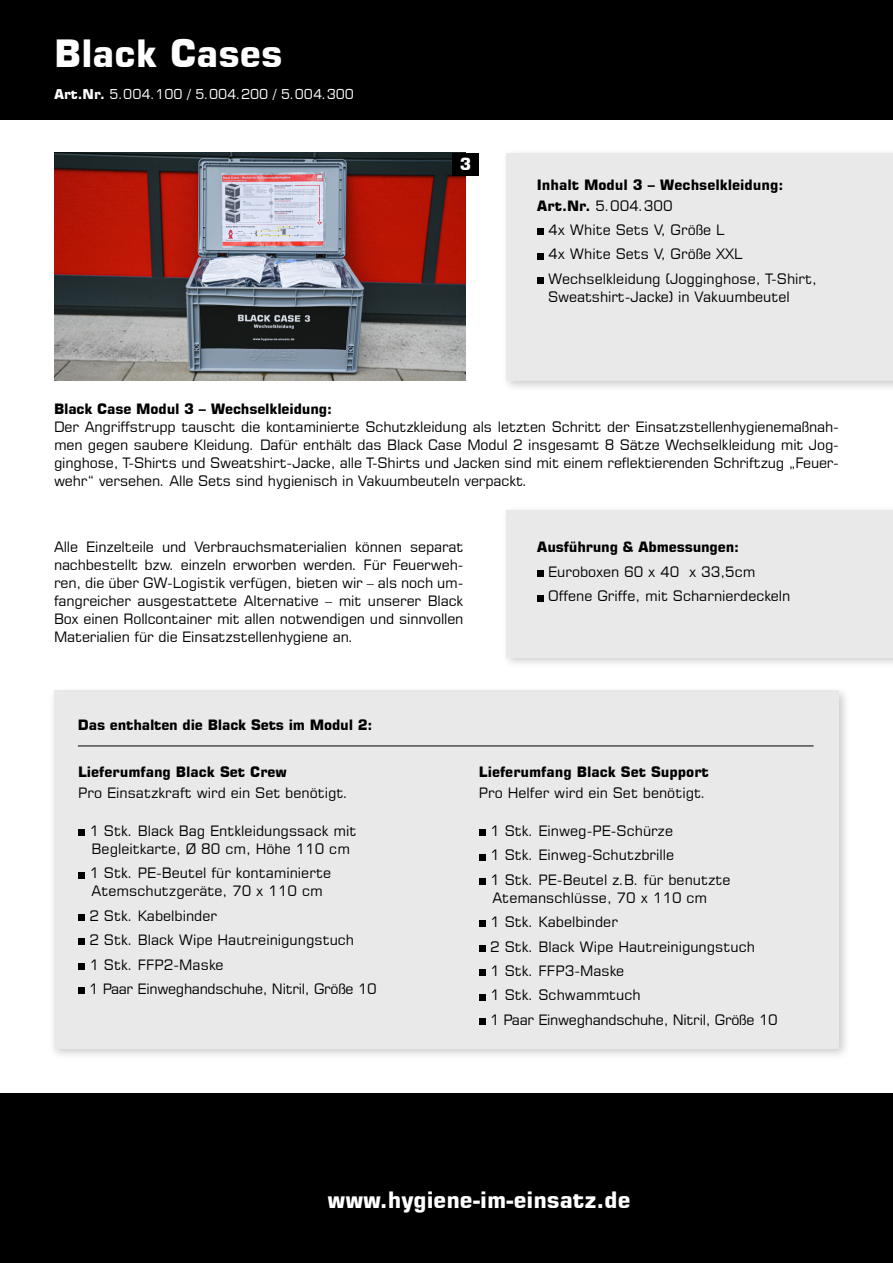
<style>
.page{position:relative;width:893px;height:1263px;background:#fff}
.page>*{position:absolute;margin:0;border:0;box-sizing:border-box;transform-origin:0 0}
.t1{font:700 37.5px "Square 721 BT";color:#fff}
.t2{font:700 22.5px "Square 721 BT";color:#fff}
.t3{font:700 16.5px "Square 721 BT";color:#fff}
.t4{font:14.25px/24.5px "Square 721 BT";color:#000}
.t5{font:700 14.25px/21px "Square 721 BT";letter-spacing:-.01em;color:#000}
.t6{font:13.5px "Square 721 BT";color:#fff}
.s1{font-weight:700}
.s2{font-weight:400}
</style>
<div class="page">
<div style="left:48px;top:685px;width:802px;height:375px;background:#000;opacity:.2"></div>
<div style="left:54px;top:691px;width:785px;height:358px;background:#e9e9e9"></div>
<div style="left:0;top:1094px;width:893px;height:169px;background:#000"></div>
<div style="left:0;top:0;width:893px;height:119px;background:#000"></div>
<img style="left:54px;top:153px;width:412px;height:228px">
<div style="left:501px;top:147px;width:392px;height:245px;background:#000;opacity:.2"></div>
<div style="left:506px;top:153px;width:387px;height:228px;background:#e9e9e9"></div>
<svg style="left:537px;top:229px;width:6px;height:6px"></svg>
<svg style="left:537px;top:253px;width:6px;height:6px"></svg>
<div style="left:537px;top:277px;width:6px;height:7px;background:#000"></div>
<div style="left:452px;top:153px;width:27px;height:22px;background:#000"></div>
<div style="left:501px;top:505px;width:392px;height:164px;background:#000;opacity:.2"></div>
<div style="left:506px;top:510px;width:387px;height:147px;background:#e9e9e9"></div>
<div style="left:537px;top:570px;width:6px;height:7px;background:#000"></div>
<svg style="left:537px;top:595px;width:6px;height:6px"></svg>
<hr style="left:78px;top:745px;width:736px;height:1px;background:#000">
<div style="left:78px;top:830px;width:7px;height:6px;background:#000"></div>
<div style="left:78px;top:872px;width:7px;height:6px;background:#000"></div>
<div style="left:78px;top:914px;width:7px;height:7px;background:#000"></div>
<div style="left:78px;top:939px;width:7px;height:6px;background:#000"></div>
<div style="left:78px;top:963px;width:7px;height:6px;background:#000"></div>
<div style="left:78px;top:987px;width:7px;height:7px;background:#000"></div>
<svg style="left:479px;top:830px;width:6px;height:6px"></svg>
<svg style="left:479px;top:854px;width:6px;height:6px"></svg>
<div style="left:479px;top:878px;width:6px;height:7px;background:#000"></div>
<svg style="left:479px;top:921px;width:6px;height:6px"></svg>
<svg style="left:479px;top:945px;width:6px;height:6px"></svg>
<div style="left:479px;top:969px;width:6px;height:7px;background:#000"></div>
<svg style="left:479px;top:994px;width:6px;height:6px"></svg>
<div style="left:479px;top:1018px;width:6px;height:7px;background:#000"></div>
<h1 class="t1" style="left:54px;top:31px;width:230px">Black Cases</h1>
<p class="t6" style="left:54px;top:86px;width:302px"><span class="s1">Art.Nr.</span> 5.004.100 / 5.004.200 / 5.004.300</p>
<p class="t3" style="left:460px;top:154px;width:13px">3</p>
<p class="t5" style="left:537px;top:174px;width:248px">Inhalt Modul 3 – Wechselkleidung:<br>Art.Nr. <span class="s2">5.004.300</span></p>
<p class="t4" style="left:548px;top:217px;width:270px">4x White Sets V, Größe L<br>4x White Sets V, Größe XXL<br>Wechselkleidung (Jogginghose, T-Shirt,</p>
<p class="t4" style="left:548px;top:284px;width:243px">Sweatshirt-Jacke) in Vakuumbeutel</p>
<p class="t5" style="left:54px;top:398px;width:279px">Black Case Modul 3 – Wechselkleidung:</p>
<p class="t4" style="left:54px;top:418px;width:786px;line-height:18px;text-align:justify">Der Angriffstrupp tauscht die kontaminierte Schutzkleidung als letzten Schritt der Einsatzstellenhygienemaßnah&shy;men gegen saubere Kleidung. Dafür enthält das Black Case Modul 2 insgesamt 8 Sätze Wechselkleidung mit Jog&shy;ginghose, T-Shirts und Sweatshirt-Jacke, alle T-Shirts und Jacken sind mit einem reflektierenden Schriftzug „Feuer&shy;wehr“ versehen. Alle Sets sind hygienisch in Vakuumbeuteln verpackt.</p>
<p class="t4" style="left:54px;top:538px;width:411px;line-height:18px;text-align:justify">Alle Einzelteile und Verbrauchsmaterialien können separat nachbestellt bzw. einzeln erworben werden. Für Feuerweh&shy;ren, die über GW-Logistik verfügen, bieten wir – als noch um&shy;fangreicher ausgestattete Alternative – mit unserer Black Box einen Rollcontainer mit allen notwendigen und sinnvollen Materialien für die Einsatzstellenhygiene an.</p>
<p class="t5" style="left:537px;top:537px;width:204px">Ausführung &amp; Abmessungen:</p>
<p class="t4" style="left:548px;top:559px;width:244px">Euroboxen 60 x 40 x 33,5cm<br>Offene Griffe, mit Scharnierdeckeln</p>
<p class="t5" style="left:78px;top:714px;width:296px">Das enthalten die Black Sets im Modul 2:</p>
<p class="t5" style="left:78px;top:761px;width:210px">Lieferumfang Black Set Crew</p>
<p class="t4" style="left:78px;top:780px;width:272px">Pro Einsatzkraft wird ein Set benötigt.</p>
<p class="t4" style="left:90px;top:822px;width:268px;line-height:18px">1 Stk. Black Bag Entkleidungssack mit<br>Begleitkarte, Ø 80 cm, Höhe 110 cm</p>
<p class="t4" style="left:90px;top:864px;width:243px;line-height:18px">1 Stk. PE-Beutel für kontaminierte<br>Atemschutzgeräte, 70 x 110 cm</p>
<p class="t4" style="left:89px;top:903px;width:289px">2 Stk. Kabelbinder<br>2 Stk. Black Wipe Hautreinigungstuch<br>1 Stk. FFP2-Maske<br>1 Paar Einweghandschuhe, Nitril, Größe 10</p>
<p class="t5" style="left:479px;top:761px;width:231px">Lieferumfang Black Set Support</p>
<p class="t4" style="left:479px;top:780px;width:228px">Pro Helfer wird ein Set benötigt.</p>
<p class="t4" style="left:490px;top:818px;width:242px">1 Stk. Einweg-PE-Schürze<br>1 Stk. Einweg-Schutzbrille<br>1 Stk. PE-Beutel z.B. für benutzte</p>
<p class="t4" style="left:490px;top:885px;width:289px">Atemanschlüsse, 70 x 110 cm<br>1 Stk. Kabelbinder<br>2 Stk. Black Wipe Hautreinigungstuch<br>1 Stk. FFP3-Maske<br>1 Stk. Schwammtuch<br>1 Paar Einweghandschuhe, Nitril, Größe 10</p>
<h2 class="t2" style="left:327px;top:1186px;width:305px">www.hygiene-im-einsatz.de</h2>
</div>
